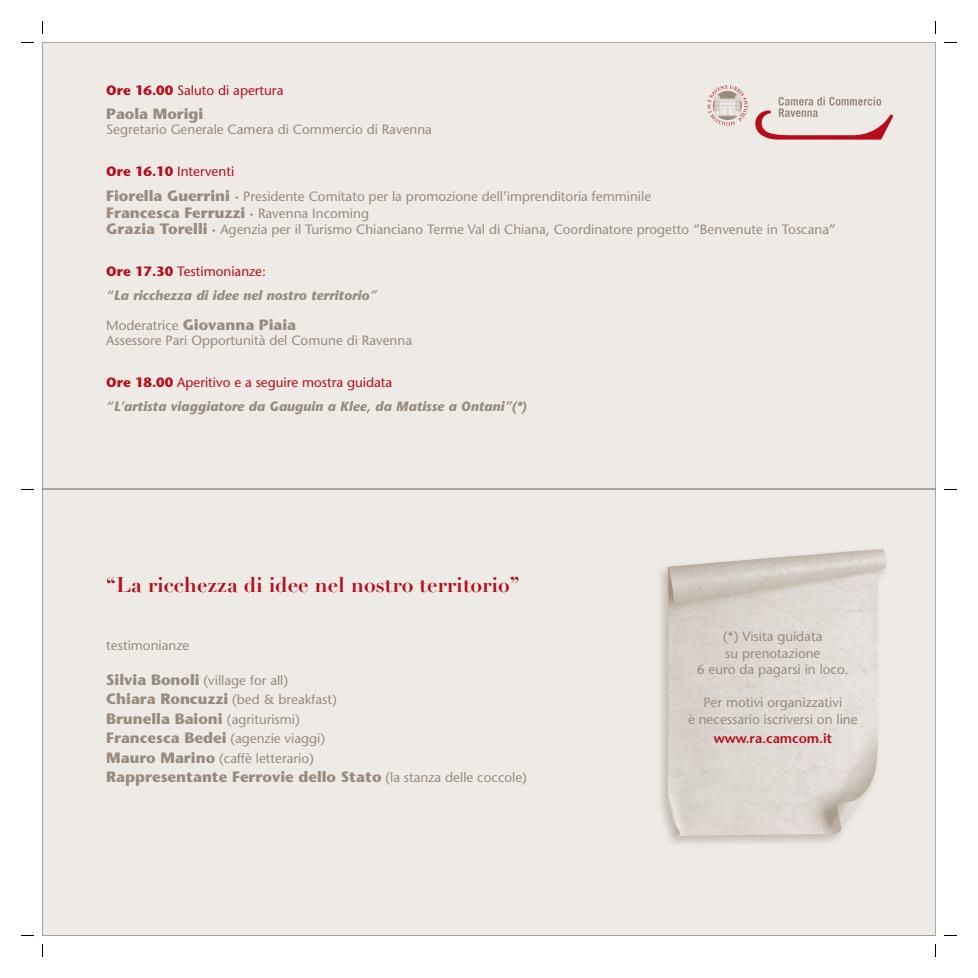
<style>
.page{position:relative;width:978px;height:978px;background:#fff}
.page>*{position:absolute;margin:0;border:0;box-sizing:border-box;transform-origin:0 0}
.t1{font:700 21px "Didot LT Std";color:#b50e1a}
.t2{font:700 15px "Stone Sans Std";color:#998b7d}
.t3{font:500 13.5px/16.5px "Stone Sans Std";color:#998b7d}
.t4{font:italic 700 13.5px/24px "Stone Sans Std";color:#998b7d}
.t5{font:500 13.5px "Stone Sans Std";color:#b50e1a}
.t6{font:600 13.5px "Stone Sans Std";color:#b50e1a}
.s1{font-weight:700}
.s2{font-weight:700;color:#b50e1a}
.s3{color:#b50e1a}
.s4{font-weight:700;font-size:15px}
.s5{font-size:13.5px}
.s6{font-weight:500;font-size:13.5px}
.s7{font-style:normal;color:#b50e1a}
.s8{font-weight:500;font-style:normal;color:#b50e1a}
</style>
<div class="page">
<svg style="left:21px;top:42px;width:13px;height:1px"></svg>
<svg style="left:944px;top:42px;width:13px;height:1px"></svg>
<svg style="left:21px;top:489px;width:13px;height:1px"></svg>
<svg style="left:944px;top:489px;width:13px;height:1px"></svg>
<svg style="left:21px;top:935px;width:13px;height:1px"></svg>
<svg style="left:944px;top:935px;width:13px;height:1px"></svg>
<svg style="left:42px;top:21px;width:1px;height:13px"></svg>
<svg style="left:42px;top:944px;width:1px;height:13px"></svg>
<svg style="left:935px;top:21px;width:1px;height:13px"></svg>
<svg style="left:935px;top:944px;width:1px;height:13px"></svg>
<div style="left:42px;top:42px;width:894px;height:447px;background:#eeebe7"></div>
<div style="left:42px;top:489px;width:894px;height:447px;background:#eeebe7"></div>
<img style="left:655px;top:546px;width:233px;height:301px">
<img style="left:666px;top:548px;width:222px;height:290px">
<svg style="left:707px;top:85px;width:41px;height:41px;background:#dbcdc8"></svg>
<svg style="left:755px;top:97px;width:138px;height:43px;background:#dec1bf"></svg>
<p class="t5" style="left:106px;top:84px;width:179px"><span class="s1">Ore 16.00</span> Saluto di apertura</p>
<p class="t2" style="left:106px;top:107px;width:99px">Paola Morigi</p>
<p class="t3" style="left:106px;top:122px;width:327px">Segretario Generale Camera di Commercio di Ravenna</p>
<p class="t3" style="left:106px;top:159px;width:546px;line-height:25.5px"><span class="s2">Ore 16.10</span> <span class="s3">Interventi<br></span><span class="s4">Fiorella Guerrini</span> <span class="s1">·</span> Presidente Comitato per la promozione dell’imprenditoria femminile</p>
<p class="t2" style="left:106px;top:206px;width:264px">Francesca Ferruzzi <span class="s5">·</span> <span class="s6">Ravenna Incoming</span></p>
<p class="t3" style="left:106px;top:222px;width:731px"><span class="s4">Grazia Torelli</span> <span class="s1">·</span> Agenzia per il Turismo Chianciano Terme Val di Chiana, Coordinatore progetto “Benvenute in Toscana”</p>
<p class="t4" style="left:106px;top:261px;width:272px"><span class="s7">Ore 17.30</span> <span class="s8">Testimonianze:<br></span>“La ricchezza di idee nel nostro territorio”</p>
<p class="t2" style="left:106px;top:319px;width:191px"><span class="s6">Moderatrice</span> Giovanna Piaia</p>
<p class="t3" style="left:106px;top:333px;width:307px">Assessore Pari Opportunità del Comune di Ravenna</p>
<p class="t4" style="left:106px;top:372px;width:422px"><span class="s7">Ore 18.00</span> <span class="s8">Aperitivo e a seguire mostra guidata<br></span>“L’artista viaggiatore da Gauguin a Klee, da Matisse a Ontani”(*)</p>
<h1 class="t1" style="left:106px;top:577px;width:415px">“La ricchezza di idee nel nostro territorio”</h1>
<p class="t3" style="left:106px;top:638px;width:85px">testimonianze</p>
<p class="t3" style="left:106px;top:671px;width:232px;line-height:19.5px"><span class="s4">Silvia Bonoli</span> (village for all)<br><span class="s4">Chiara Roncuzzi</span> (bed &amp; breakfast)</p>
<p class="t2" style="left:106px;top:712px;width:195px">Brunella Baioni <span class="s6">(agriturismi)</span></p>
<p class="t3" style="left:106px;top:730px;width:220px;line-height:19.5px"><span class="s4">Francesca Bedei</span> (agenzie viaggi)<br><span class="s4">Mauro Marino</span> (caffè letterario)</p>
<p class="t2" style="left:106px;top:770px;width:422px">Rappresentante Ferrovie dello Stato <span class="s6">(la stanza delle coccole)</span></p>
<p class="t3" style="left:697px;top:629px;width:153px;text-align:center">(*) Visita guidata<br>su prenotazione<br>6 euro da pagarsi in loco.</p>
<p class="t3" style="left:688px;top:695px;width:171px;text-align:center">Per motivi organizzativi<br>è necessario iscriversi on line</p>
<p class="t6" style="left:714px;top:733px;width:120px">www.ra.camcom.it</p>
</div>
